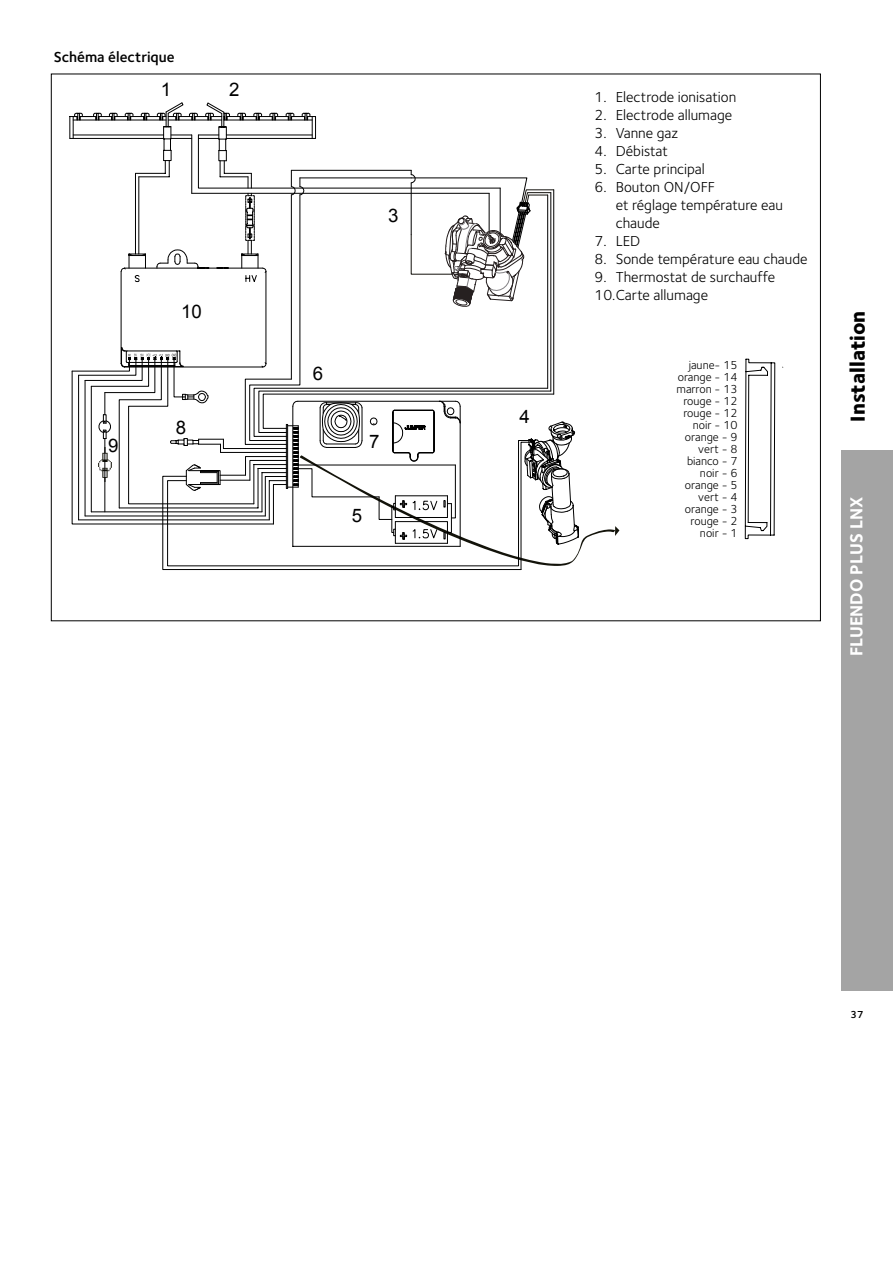
<style>
.page{position:relative;width:893px;height:1263px;background:#fff}
.page>*{position:absolute;margin:0;border:0;box-sizing:border-box;transform-origin:0 0}
.t1{font:800 21px "Foundry Sterling";color:#000}
.t2{font:18.6px "Arial";color:#000}
.t3{font:700 18px "Foundry Sterling";color:#fff}
.t4{font:15px/18px "Foundry Sterling";color:#000}
.t5{font:600 15px "Foundry Sterling";color:#000}
.t6{font:12px/12px "Foundry Sterling";color:#000;text-align:right}
.t7{font:600 10.5px "Foundry Sterling";color:#000}
</style>
<div class="page">
<div style="left:842px;top:451px;width:51px;height:540px;background:#a4a4a4"></div>
<svg style="left:745px;top:358px;width:30px;height:181px"></svg>
<svg style="left:69px;top:102px;width:550px;height:468px"></svg>
<p class="t5" style="left:54px;top:46px;width:122px">Schéma électrique</p>
<p class="t2" style="left:161px;top:78px;width:12px">1</p>
<p class="t2" style="left:229px;top:78px;width:12px">2</p>
<p class="t2" style="left:181px;top:299px;width:22px">10</p>
<p class="t2" style="left:108px;top:434px;width:12px">9</p>
<p class="t2" style="left:176px;top:415px;width:12px">8</p>
<p class="t2" style="left:388px;top:204px;width:12px">3</p>
<p class="t2" style="left:313px;top:362px;width:12px">6</p>
<p class="t2" style="left:369px;top:429px;width:12px">7</p>
<p class="t2" style="left:352px;top:503px;width:12px">5</p>
<p class="t2" style="left:519px;top:404px;width:12px">4</p>
<p class="t4" style="left:594px;top:88px;width:143px">1. Electrode ionisation</p>
<p class="t4" style="left:594px;top:106px;width:139px">2. Electrode allumage</p>
<p class="t4" style="left:594px;top:124px;width:85px">3. Vanne gaz</p>
<p class="t4" style="left:594px;top:142px;width:75px">4. Débistat</p>
<p class="t4" style="left:594px;top:160px;width:112px">5. Carte principal</p>
<p class="t4" style="left:616px;top:178px;width:169px;text-indent:-21px">6. Bouton ON/OFF<br>et réglage température eau chaude</p>
<p class="t4" style="left:594px;top:232px;width:47px">7. LED</p>
<p class="t4" style="left:594px;top:250px;width:215px">8. Sonde température eau chaude</p>
<p class="t4" style="left:594px;top:268px;width:182px">9. Thermostat de surchauffe<br>10.Carte allumage</p>
<p class="t6" style="left:676px;top:358px;width:63px">jaune- 15 orange - 14 marron - 13 rouge - 12 rouge - 12 noir - 10 orange - 9 vert - 8 bianco - 7 noir - 6 orange - 5 vert - 4 orange - 3 rouge - 2 noir - 1</p>
<h1 class="t1" style="left:843px;top:421px;width:112px;rotate:-90deg">Installation</h1>
<p class="t3" style="left:844px;top:656px;width:161px;rotate:-90deg">FLUENDO PLUS LNX</p>
<p class="t7" style="left:850px;top:1007px;width:15px">37</p>
</div>
